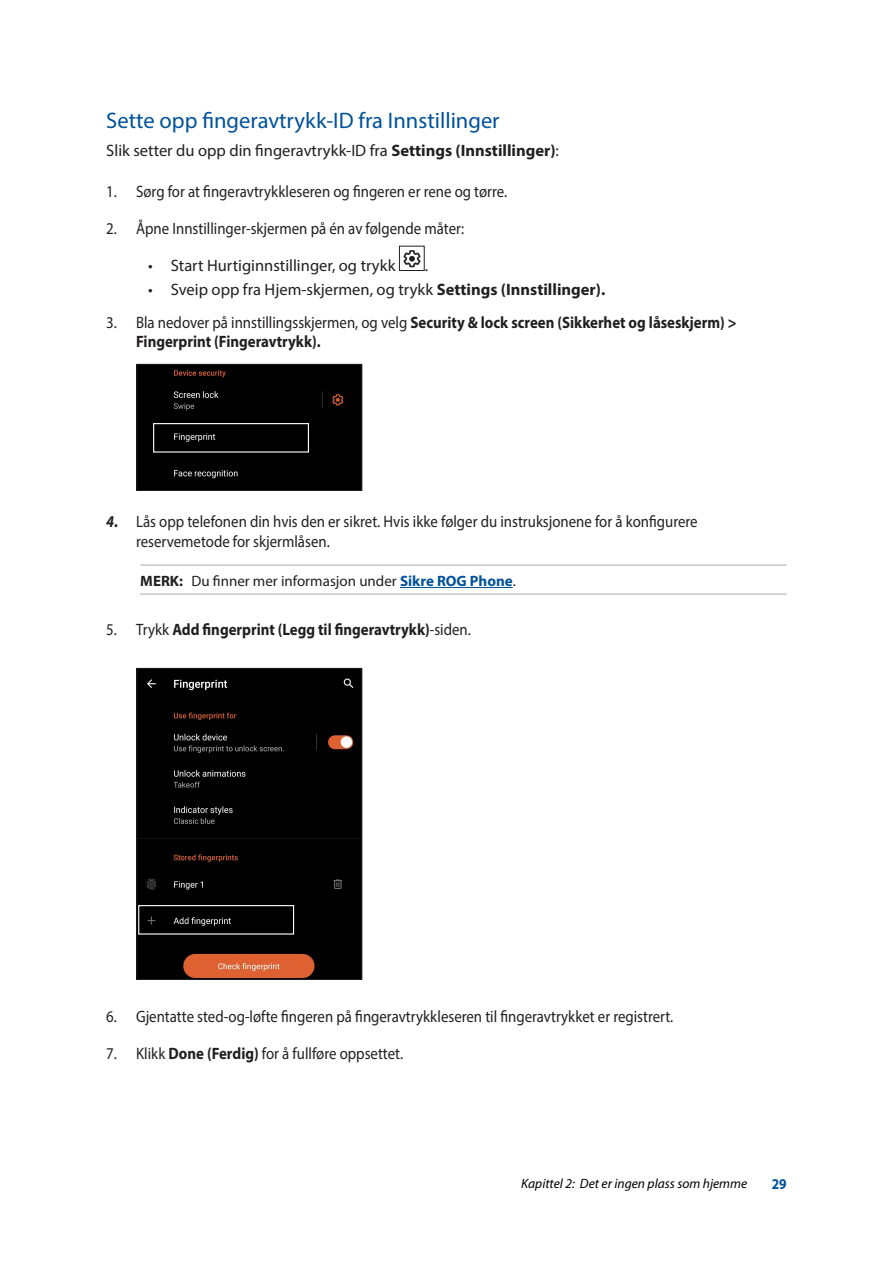
<style>
.page{position:relative;width:893px;height:1263px;background:#fff}
.page>*{position:absolute;margin:0;border:0;box-sizing:border-box;transform-origin:0 0}
.t1{font:22.5px "Myriad Pro";color:#01529a}
.t2{font:16.5px/19.8px "Myriad Pro";color:#231f20;scale:.9 1}
.t3{font:700 16.5px/19.8px "Myriad Pro";color:#231f20;scale:.9 1}
.t4{font:16.5px "Myriad Pro";color:#231f20}
.t5{font:15px "Myriad Pro";color:#231f20}
.t6{font:700 15px "Myriad Pro";color:#01529a;scale:.9 1}
.t7{font:italic 13.5px "Myriad Pro";color:#000}
.s1{font-weight:700}
.s2{font-weight:400}
.s3{font-weight:700;font-style:italic}
.s4{font-weight:700;color:#01529a}
</style>
<div class="page">
<img style="left:403px;top:250px;width:18px;height:18px">
<div style="left:399px;top:246px;width:26px;height:25px;border:1px solid #231f20"></div>
<hr style="left:140px;top:565px;width:647px;height:1px;background:#a8a9ad">
<hr style="left:140px;top:594px;width:647px;height:1px;background:#a8a9ad">
<hr style="left:400px;top:587px;width:113px;height:1px;background:#01529a">
<div style="left:139px;top:366px;width:221px;height:123px;background:#000"></div>
<div style="left:137px;top:364px;width:225px;height:127px;border:1px solid #231f20"></div>
<div style="left:153px;top:423px;width:156px;height:30px;border:1px solid #fff"></div>
<img style="left:139px;top:670px;width:221px;height:308px">
<div style="left:137px;top:668px;width:225px;height:312px;border:1px solid #231f20"></div>
<div style="left:138px;top:905px;width:156px;height:29px;border:1px solid #fff"></div>
<h1 class="t1" style="left:106px;top:106px;width:395px">Sette opp fingeravtrykk-ID fra Innstillinger</h1>
<p class="t4" style="left:106px;top:140px;width:454px">Slik setter du opp din fingeravtrykk-ID fra <span class="s1">Settings (Innstillinger)</span>:</p>
<p class="t2" style="left:106px;top:181px;width:447px">1. Sørg for at fingeravtrykkleseren og fingeren er rene og tørre.</p>
<p class="t2" style="left:106px;top:218px;width:399px">2. Åpne Innstillinger-skjermen på én av følgende måter:</p>
<p class="t4" style="left:148px;top:255px;width:249px">• Start Hurtiginnstillinger, og trykk</p>
<p class="t4" style="left:425px;top:255px;width:5px">.</p>
<p class="t4" style="left:148px;top:279px;width:458px">• Sveip opp fra Hjem-skjermen, og trykk <span class="s1">Settings (Innstillinger).</span></p>
<p class="t3" style="left:136px;top:312px;width:669px;text-indent:-30px"><span class="s2">3. Bla nedover på innstillingsskjermen, og velg</span> Security &amp; lock screen (Sikkerhet og låseskjerm) &gt;<br>Fingerprint (Fingeravtrykk).</p>
<p class="t2" style="left:136px;top:511px;width:625px;text-indent:-30px"><span class="s3">4.</span> Lås opp telefonen din hvis den er sikret. Hvis ikke følger du instruksjonene for å konfigurere reservemetode for skjermlåsen.</p>
<p class="t5" style="left:140px;top:572px;width:377px"><span class="s1">MERK:</span> Du finner mer informasjon under <span class="s4">Sikre ROG Phone</span>.</p>
<p class="t3" style="left:106px;top:619px;width:407px"><span class="s2">5. Trykk</span> Add fingerprint (Legg til fingeravtrykk)<span class="s2">-siden.</span></p>
<p class="t2" style="left:106px;top:1006px;width:631px">6. Gjentatte sted-og-løfte fingeren på fingeravtrykkleseren til fingeravtrykket er registrert.</p>
<p class="t2" style="left:106px;top:1043px;width:331px">7. Klikk <span class="s1">Done (Ferdig)</span> for å fullføre oppsettet.</p>
<p class="t7" style="left:521px;top:1175px;width:227px">Kapittel 2: Det er ingen plass som hjemme</p>
<p class="t6" style="left:772px;top:1174px;width:18px">29</p>
</div>
